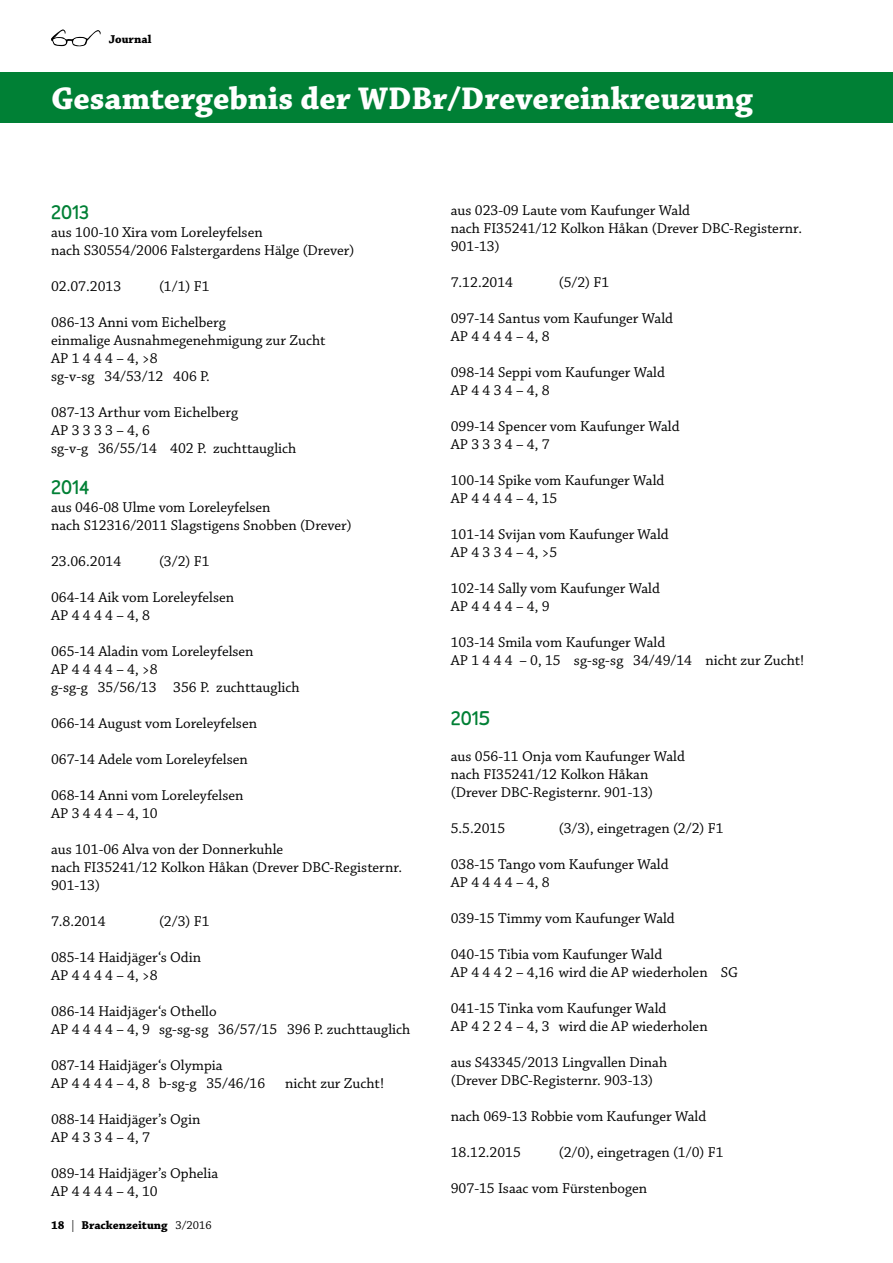
<style>
.page{position:relative;width:893px;height:1263px;background:#fff}
.page>*{position:absolute;margin:0;border:0;box-sizing:border-box;transform-origin:0 0}
.t1{font:700 33px "Chaparral Pro";color:#fff}
.t2{font:700 19.5px "Candela";color:#008035}
.t3{font:15px/18px "Chaparral Pro";color:#000}
.t4{font:700 12px "Chaparral Pro";color:#000}
.s1{font-weight:400}
</style>
<div class="page">
<svg style="left:51px;top:29px;width:50px;height:18px"></svg>
<div style="left:0;top:72px;width:893px;height:50px;background:#008035"></div>
<p class="t4" style="left:109px;top:32px;width:44px">Journal</p>
<h1 class="t1" style="left:51px;top:80px;width:703px">Gesamtergebnis der WDBr/Drevereinkreuzung</h1>
<h2 class="t2" style="left:51px;top:199px;width:40px">2013</h2>
<p class="t3" style="left:51px;top:224px;width:305px">aus 100-10 Xira vom Loreleyfelsen<br>nach S30554/2006 Falstergardens Hälge (Drever)</p>
<p class="t3" style="left:51px;top:278px;width:72px">02.07.2013</p>
<p class="t3" style="left:159px;top:278px;width:52px">(1/1) F1</p>
<p class="t3" style="left:51px;top:314px;width:276px">086-13 Anni vom Eichelberg<br>einmalige Ausnahmegenehmigung zur Zucht<br>AP 1 4 4 4 – 4, &gt;8<br>sg-v-sg 34/53/12 406 P.</p>
<p class="t3" style="left:51px;top:404px;width:247px">087-13 Arthur vom Eichelberg<br>AP 3 3 3 3 – 4, 6<br>sg-v-g 36/55/14 402 P. zuchttauglich</p>
<h2 class="t2" style="left:51px;top:475px;width:40px">2014</h2>
<p class="t3" style="left:51px;top:499px;width:302px">aus 046-08 Ulme vom Loreleyfelsen<br>nach S12316/2011 Slagstigens Snobben (Drever)</p>
<p class="t3" style="left:51px;top:553px;width:72px">23.06.2014</p>
<p class="t3" style="left:159px;top:553px;width:52px">(3/2) F1</p>
<p class="t3" style="left:51px;top:589px;width:185px">064-14 Aik vom Loreleyfelsen<br>AP 4 4 4 4 – 4, 8</p>
<p class="t3" style="left:51px;top:643px;width:250px">065-14 Aladin vom Loreleyfelsen<br>AP 4 4 4 4 – 4, &gt;8<br>g-sg-g 35/56/13 356 P. zuchttauglich</p>
<p class="t3" style="left:51px;top:715px;width:208px">066-14 August vom Loreleyfelsen</p>
<p class="t3" style="left:51px;top:751px;width:198px">067-14 Adele vom Loreleyfelsen</p>
<p class="t3" style="left:51px;top:787px;width:194px">068-14 Anni vom Loreleyfelsen<br>AP 3 4 4 4 – 4, 10</p>
<p class="t3" style="left:51px;top:841px;width:353px">aus 101-06 Alva von der Donnerkuhle<br>nach FI35241/12 Kolkon Håkan (Drever DBC-Registernr.<br>901-13)</p>
<p class="t3" style="left:51px;top:913px;width:56px">7.8.2014</p>
<p class="t3" style="left:159px;top:913px;width:52px">(2/3) F1</p>
<p class="t3" style="left:51px;top:949px;width:152px">085-14 Haidjäger‘s Odin<br>AP 4 4 4 4 – 4, &gt;8</p>
<p class="t3" style="left:51px;top:1003px;width:361px">086-14 Haidjäger‘s Othello<br>AP 4 4 4 4 – 4, 9 sg-sg-sg 36/57/15 396 P. zuchttauglich</p>
<p class="t3" style="left:51px;top:1057px;width:216px">087-14 Haidjäger‘s Olympia<br>AP 4 4 4 4 – 4, 8 b-sg-g 35/46/16</p>
<p class="t3" style="left:285px;top:1075px;width:100px">nicht zur Zucht!</p>
<p class="t3" style="left:51px;top:1111px;width:151px">088-14 Haidjäger’s Ogin<br>AP 4 3 3 4 – 4, 7</p>
<p class="t3" style="left:51px;top:1165px;width:169px">089-14 Haidjäger’s Ophelia<br>AP 4 4 4 4 – 4, 10</p>
<p class="t4" style="left:51px;top:1218px;width:162px">18 <span class="s1">|</span> Brackenzeitung <span class="s1">3/2016</span></p>
<p class="t3" style="left:451px;top:202px;width:353px">aus 023-09 Laute vom Kaufunger Wald<br>nach FI35241/12 Kolkon Håkan (Drever DBC-Registernr.<br>901-13)</p>
<p class="t3" style="left:451px;top:274px;width:64px">7.12.2014</p>
<p class="t3" style="left:559px;top:274px;width:52px">(5/2) F1</p>
<p class="t3" style="left:451px;top:310px;width:224px">097-14 Santus vom Kaufunger Wald<br>AP 4 4 4 4 – 4, 8</p>
<p class="t3" style="left:451px;top:364px;width:216px">098-14 Seppi vom Kaufunger Wald<br>AP 4 4 3 4 – 4, 8</p>
<p class="t3" style="left:451px;top:418px;width:230px">099-14 Spencer vom Kaufunger Wald<br>AP 3 3 3 4 – 4, 7</p>
<p class="t3" style="left:451px;top:472px;width:215px">100-14 Spike vom Kaufunger Wald<br>AP 4 4 4 4 – 4, 15</p>
<p class="t3" style="left:451px;top:526px;width:219px">101-14 Svijan vom Kaufunger Wald<br>AP 4 3 3 4 – 4, &gt;5</p>
<p class="t3" style="left:451px;top:580px;width:211px">102-14 Sally vom Kaufunger Wald<br>AP 4 4 4 4 – 4, 9</p>
<p class="t3" style="left:451px;top:634px;width:355px">103-14 Smila vom Kaufunger Wald<br>AP 1 4 4 4 – 0, 15 sg-sg-sg 34/49/14 nicht zur Zucht!</p>
<h2 class="t2" style="left:451px;top:705px;width:41px">2015</h2>
<p class="t3" style="left:451px;top:747px;width:236px">aus 056-11 Onja vom Kaufunger Wald nach FI35241/12 Kolkon Håkan (Drever DBC-Registernr. 901-13)</p>
<p class="t3" style="left:451px;top:819px;width:56px">5.5.2015</p>
<p class="t3" style="left:559px;top:819px;width:166px">(3/3), eingetragen (2/2) F1</p>
<p class="t3" style="left:451px;top:855px;width:219px">038-15 Tango vom Kaufunger Wald<br>AP 4 4 4 4 – 4, 8</p>
<p class="t3" style="left:451px;top:909px;width:226px">039-15 Timmy vom Kaufunger Wald</p>
<p class="t3" style="left:451px;top:945px;width:289px">040-15 Tibia vom Kaufunger Wald<br>AP 4 4 4 2 – 4,16 wird die AP wiederholen SG</p>
<p class="t3" style="left:451px;top:999px;width:258px">041-15 Tinka vom Kaufunger Wald<br>AP 4 2 2 4 – 4, 3 wird die AP wiederholen</p>
<p class="t3" style="left:451px;top:1053px;width:218px">aus S43345/2013 Lingvallen Dinah (Drever DBC-Registernr. 903-13)</p>
<p class="t3" style="left:451px;top:1107px;width:257px">nach 069-13 Robbie vom Kaufunger Wald</p>
<p class="t3" style="left:451px;top:1143px;width:72px">18.12.2015</p>
<p class="t3" style="left:559px;top:1143px;width:166px">(2/0), eingetragen (1/0) F1</p>
<p class="t3" style="left:451px;top:1179px;width:198px">907-15 Isaac vom Fürstenbogen</p>
</div>
